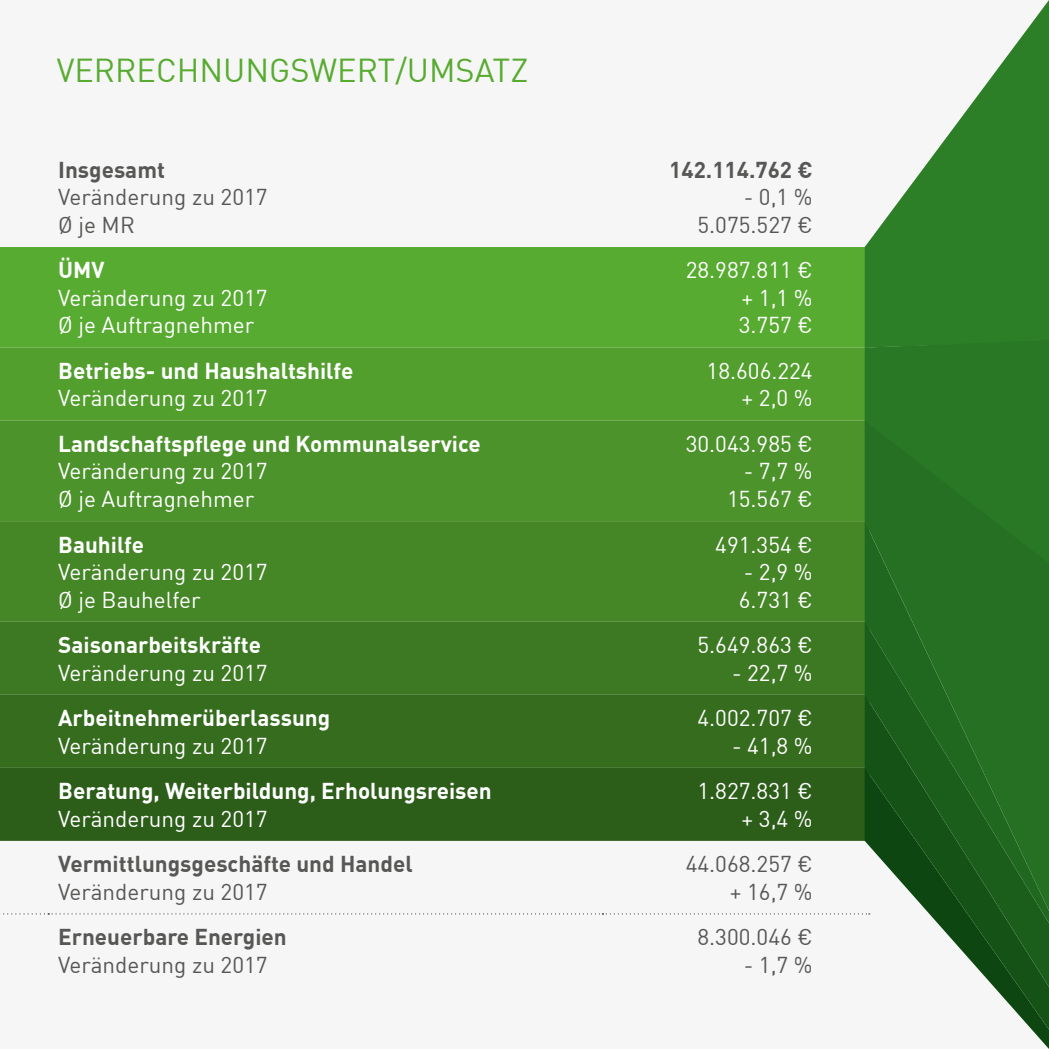
<style>
.page{position:relative;width:1049px;height:1049px;background:#f6f6f6}
.page>*{position:absolute;margin:0;border:0;box-sizing:border-box;transform-origin:0 0}
.t1{font:32.5px "DIN Offc";color:#58ab31}
.t2{font:22.5px/27.5px "DIN Offc";color:#fff}
.t3{font:700 22.5px "DIN Offc";color:#fff}
.t4{font:22.5px/27.5px "DIN Offc";color:#575756;text-align:right}
.t5{font:700 22.5px "DIN Offc";color:#575756}
</style>
<div class="page">
<div style="left:0;top:247px;width:865px;height:101px;background:#58ab31"></div>
<div style="left:0;top:348px;width:865px;height:73px;background:#529f2e"></div>
<div style="left:0;top:421px;width:865px;height:100px;background:#4c932b"></div>
<div style="left:0;top:521px;width:865px;height:101px;background:#458627"></div>
<div style="left:0;top:622px;width:865px;height:73px;background:#3d7922"></div>
<div style="left:0;top:695px;width:865px;height:73px;background:#356c1e"></div>
<div style="left:0;top:768px;width:865px;height:73px;background:#2c5d19"></div>
<svg style="left:0;top:913px;width:863px;height:1px"></svg>
<svg style="left:865px;top:0;width:184px;height:340px;fill:#2c7f27"></svg>
<div style="left:865px;top:340px;width:184px;height:81px;background:#297825"></div>
<div style="left:865px;top:421px;width:184px;height:100px;background:#297825"></div>
<svg style="left:865px;top:521px;width:184px;height:101px;background:#246f21"></svg>
<svg style="left:865px;top:622px;width:184px;height:73px;background:#236b20"></svg>
<svg style="left:865px;top:695px;width:184px;height:73px;background:#20661e"></svg>
<svg style="left:865px;top:768px;width:184px;height:281px"></svg>
<h1 class="t1" style="left:57px;top:50px;width:473px">VERRECHNUNGSWERT/UMSATZ</h1>
<p class="t5" style="left:58px;top:155px;width:108px">Insgesamt</p>
<p class="t4" style="left:58px;top:183px;width:211px;text-align:left">Veränderung zu 2017<br>Ø je MR</p>
<p class="t3" style="left:58px;top:256px;width:48px">ÜMV</p>
<p class="t2" style="left:58px;top:284px;width:211px">Veränderung zu 2017<br>Ø je Auftragnehmer</p>
<p class="t3" style="left:58px;top:356px;width:297px">Betriebs- und Haushaltshilfe</p>
<p class="t2" style="left:58px;top:384px;width:211px">Veränderung zu 2017</p>
<p class="t3" style="left:58px;top:429px;width:424px">Landschaftspflege und Kommunalservice</p>
<p class="t2" style="left:58px;top:457px;width:211px">Veränderung zu 2017<br>Ø je Auftragnehmer</p>
<p class="t3" style="left:58px;top:530px;width:87px">Bauhilfe</p>
<p class="t2" style="left:58px;top:558px;width:211px">Veränderung zu 2017<br>Ø je Bauhelfer</p>
<p class="t3" style="left:58px;top:630px;width:204px">Saisonarbeitskräfte</p>
<p class="t2" style="left:58px;top:658px;width:211px">Veränderung zu 2017</p>
<p class="t3" style="left:58px;top:703px;width:274px">Arbeitnehmerüberlassung</p>
<p class="t2" style="left:58px;top:731px;width:211px">Veränderung zu 2017</p>
<p class="t3" style="left:58px;top:776px;width:435px">Beratung, Weiterbildung, Erholungsreisen</p>
<p class="t2" style="left:58px;top:804px;width:211px">Veränderung zu 2017</p>
<p class="t5" style="left:58px;top:849px;width:356px">Vermittlungsgeschäfte und Handel</p>
<p class="t4" style="left:58px;top:877px;width:211px">Veränderung zu 2017</p>
<p class="t5" style="left:58px;top:922px;width:230px">Erneuerbare Energien</p>
<p class="t4" style="left:58px;top:950px;width:211px">Veränderung zu 2017</p>
<p class="t5" style="left:669px;top:155px;width:145px">142.114.762 €</p>
<p class="t4" style="left:697px;top:183px;width:117px">- 0,1 %<br>5.075.527 €</p>
<p class="t2" style="left:739px;top:256px;width:75px;text-align:justify;text-indent:-53px">28.987.811 € + 1,1 % 3.757 €</p>
<p class="t2" style="left:706px;top:357px;width:108px;text-align:right">18.606.224 + 2,0 %</p>
<p class="t2" style="left:686px;top:430px;width:128px">30.043.985 €</p>
<p class="t2" style="left:727px;top:457px;width:87px;text-align:right">- 7,7 %<br>15.567 €</p>
<p class="t2" style="left:715px;top:530px;width:99px">491.354 €</p>
<p class="t2" style="left:739px;top:558px;width:75px">- 2,9 %<br>6.731 €</p>
<p class="t2" style="left:697px;top:631px;width:117px">5.649.863 €</p>
<p class="t2" style="left:732px;top:658px;width:82px">- 22,7 %</p>
<p class="t2" style="left:697px;top:704px;width:117px">4.002.707 €</p>
<p class="t2" style="left:732px;top:731px;width:82px">- 41,8 %</p>
<p class="t2" style="left:697px;top:777px;width:117px;text-align:right">1.827.831 € + 3,4 %</p>
<p class="t4" style="left:686px;top:850px;width:128px">44.068.257 € + 16,7 %</p>
<p class="t4" style="left:697px;top:923px;width:117px">8.300.046 €</p>
<p class="t4" style="left:744px;top:950px;width:70px">- 1,7 %</p>
</div>
